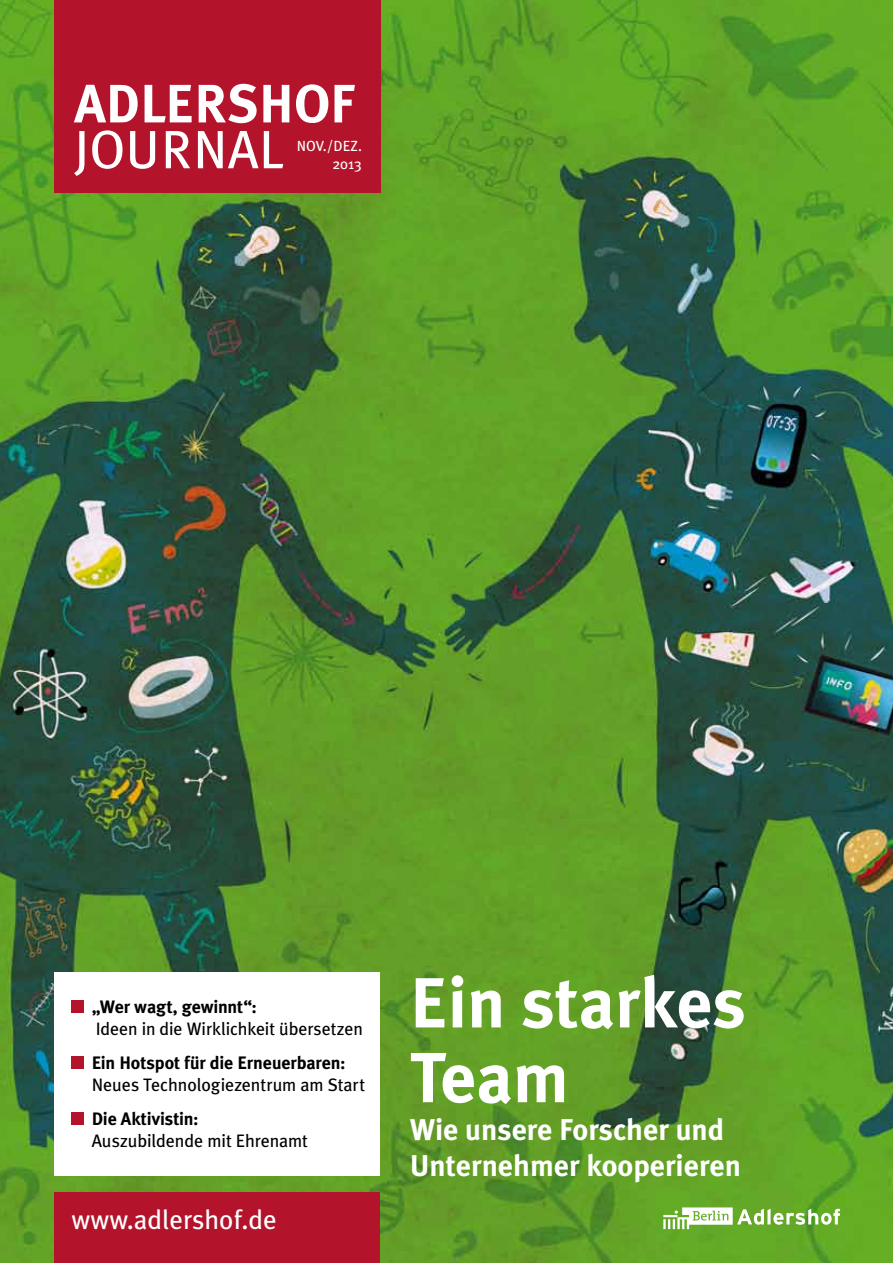
<style>
.page{position:relative;width:893px;height:1263px;background:#fff}
.page>*{position:absolute;margin:0;border:0;box-sizing:border-box;transform-origin:0 0}
.t1{font:700 70.8px/74.8px "Meta Plus";color:#fff}
.t2{font:700 54px "Meta Plus";color:#fff}
.t3{font:54px "Meta Plus";color:#fff}
.t4{font:700 30px/36px "Meta Plus";color:#fff}
.t5{font:27px "Meta Plus";color:#fff}
.t6{font:18px "Meta Plus";letter-spacing:-.005em;color:#000}
.t7{font:700 18px "Meta Plus";letter-spacing:-.01em;color:#000}
.t8{font:14.7px/17.5px "Meta Plus";color:#fff;text-align:right}
</style>
<div class="page">
<img style="left:0;top:0;width:893px;height:1263px">
<div style="left:54px;top:1193px;width:326px;height:70px;background:#b3142b"></div>
<div style="left:54px;top:972px;width:326px;height:204px;background:#fff"></div>
<div style="left:71px;top:1000px;width:13px;height:13px;background:#b3142b"></div>
<div style="left:71px;top:1056px;width:13px;height:13px;background:#b3142b"></div>
<div style="left:71px;top:1112px;width:13px;height:13px;background:#b3142b"></div>
<svg style="left:663px;top:1207px;width:177px;height:22px"></svg>
<div style="left:54px;top:0;width:326px;height:192px;background:#b3142b"></div>
<h2 class="t2" style="left:74px;top:72px;width:283px">Adlershof</h2>
<h2 class="t3" style="left:74px;top:118px;width:211px">Journal</h2>
<p class="t8" style="left:297px;top:137px;width:67px">Nov./Dez.<br>2013</p>
<p class="t7" style="left:92px;top:996px;width:167px">„Wer wagt, gewinnt“:</p>
<p class="t6" style="left:96px;top:1018px;width:269px">Ideen in die Wirklichkeit übersetzen</p>
<p class="t7" style="left:92px;top:1052px;width:255px">Ein Hotspot für die Erneuerbaren:</p>
<p class="t6" style="left:92px;top:1074px;width:275px">Neues Technologiezentrum am Start</p>
<p class="t7" style="left:92px;top:1108px;width:109px">Die Aktivistin:</p>
<p class="t6" style="left:92px;top:1130px;width:218px">Auszubildende mit Ehrenamt</p>
<h3 class="t5" style="left:72px;top:1204px;width:207px">www.adlershof.de</h3>
<h1 class="t1" style="left:410px;top:965px;width:338px">Ein starkes<br>Team</h1>
<h3 class="t4" style="left:410px;top:1112px;width:333px">Wie unsere Forscher und<br>Unternehmer kooperieren</h3>
</div>
